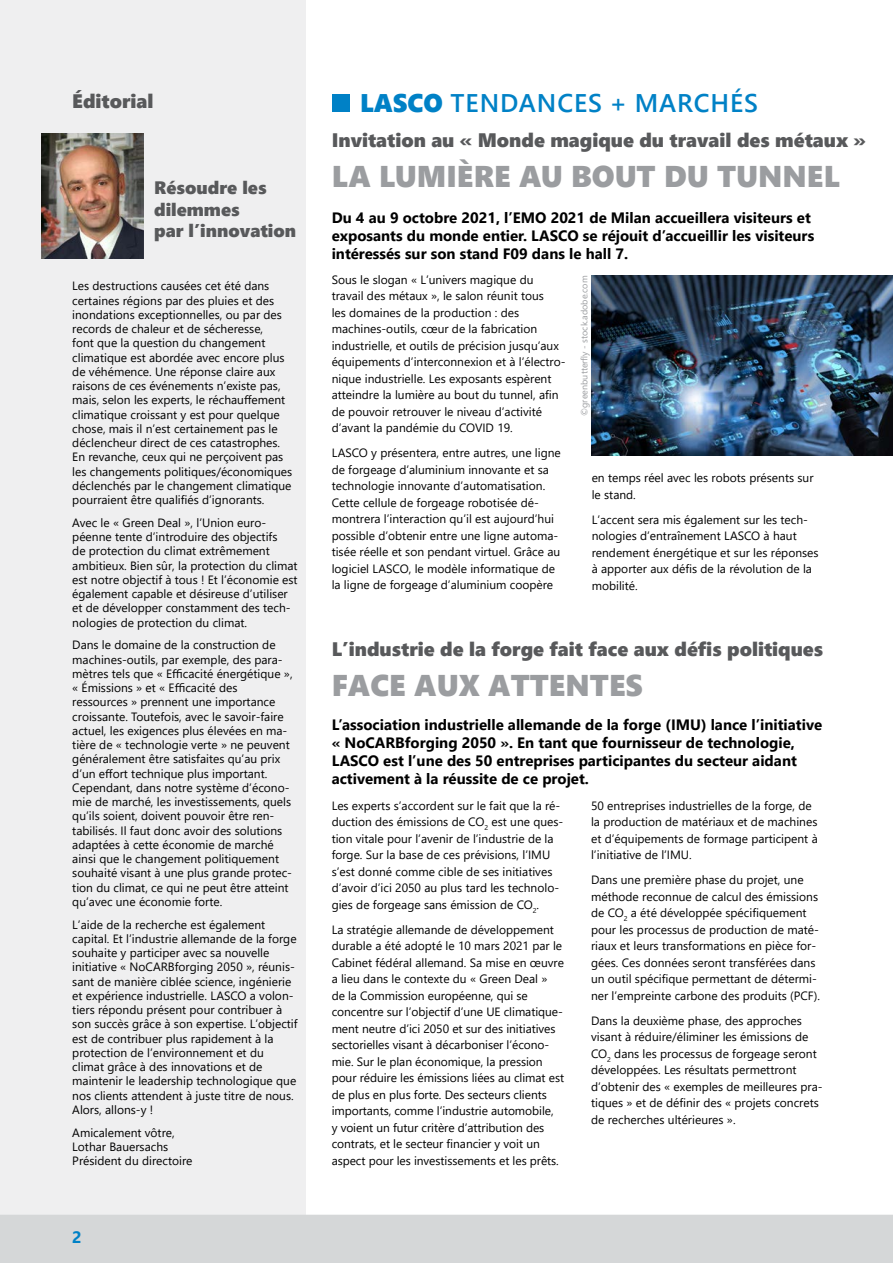
<style>
.page{position:relative;width:893px;height:1263px;background:#fff}
.page>*{position:absolute;margin:0;border:0;box-sizing:border-box;transform-origin:0 0}
.t1{font:30px "Segoe UI Black";color:#9b9da0}
.t2{font:600 25.5px "Segoe UI";letter-spacing:.035em;color:#0081c6}
.t3{font:19.5px "Segoe UI Black";color:#58595b}
.t4{font:18px/21.6px "Segoe UI Black";color:#58595b}
.t5{font:700 16.5px "Segoe UI";color:#0081c6}
.t6{font:700 15px/18px "Segoe UI";color:#000}
.t7{font:12px/16.5px "Segoe UI";color:#000}
.t8{font:9px "Segoe UI";color:#9b9da0}
.s1{font-family:"Segoe UI Black";font-weight:400}
</style>
<div class="page">
<div style="left:0;top:0;width:306px;height:1263px;background:#efeff0"></div>
<div style="left:0;top:1214px;width:893px;height:49px;background:#d5d7d8"></div>
<div style="left:332px;top:94px;width:18px;height:18px;background:#0081c6"></div>
<img style="left:591px;top:275px;width:302px;height:181px">
<img style="left:41px;top:133px;width:103px;height:126px">
<h3 class="t3" style="left:72px;top:87px;width:83px">Éditorial</h3>
<h2 class="t2" style="left:360px;top:79px;width:399px"><span class="s1">LASCO</span> TENDANCES + MARCHÉS</h2>
<h3 class="t4" style="left:154px;top:176px;width:144px">Résoudre les dilemmes<br>par l’innovation</h3>
<p class="t7" style="left:72px;top:278px;width:221px;line-height:14.2px">Les destructions causées cet été dans certaines régions par des pluies et des inondations exceptionnelles, ou par des records de chaleur et de sécheresse,<br>font que la question du changement climatique est abordée avec encore plus de véhémence. Une réponse claire aux raisons de ces événements n’existe pas, mais, selon les experts, le réchauffement climatique croissant y est pour quelque chose, mais il n’est certainement pas le déclencheur direct de ces catastrophes.<br>En revanche, ceux qui ne perçoivent pas les changements politiques/économiques déclenchés par le changement climatique pourraient être qualifiés d’ignorants.</p>
<p class="t7" style="left:72px;top:514px;width:227px;line-height:14.2px">Avec le « Green Deal », l’Union euro&shy;péenne tente d’introduire des objectifs<br>de protection du climat extrêmement ambitieux. Bien sûr, la protection du climat est notre objectif à tous ! Et l’économie est également capable et désireuse d’utiliser et de développer constamment des tech&shy;nologies de protection du climat.</p>
<p class="t7" style="left:72px;top:637px;width:222px;line-height:14.2px">Dans le domaine de la construction de machines-outils, par exemple, des para&shy;mètres tels que « Efficacité énergétique », « Émissions » et « Efficacité des ressources » prennent une importance croissante. Toutefois, avec le savoir-faire actuel, les exigences plus élevées en ma&shy;tière de « technologie verte » ne peuvent généralement être satisfaites qu’au prix d’un effort technique plus important.<br>Cependant, dans notre système d’écono&shy;mie de marché, les investissements, quels qu’ils soient, doivent pouvoir être ren&shy;tabilisés. Il faut donc avoir des solutions adaptées à cette économie de marché ainsi que le changement politiquement souhaité visant à une plus grande protec&shy;tion du climat, ce qui ne peut être atteint qu’avec une économie forte.</p>
<p class="t7" style="left:72px;top:916px;width:227px;line-height:14.2px">L’aide de la recherche est également capital. Et l’industrie allemande de la forge souhaite y participer avec sa nouvelle initiative « NoCARBforging 2050 », réunis&shy;sant de manière ciblée science, ingénierie et expérience industrielle. LASCO a volon&shy;tiers répondu présent pour contribuer à son succès grâce à son expertise. L’objectif est de contribuer plus rapidement à la protection de l’environnement et du climat grâce à des innovations et de maintenir le leadership technologique que nos clients attendent à juste titre de nous.<br>Alors, allons-y !</p>
<p class="t7" style="left:72px;top:1124px;width:122px;line-height:14.2px">Amicalement vôtre,<br>Lothar Bauersachs<br>Président du directoire</p>
<h3 class="t5" style="left:72px;top:1222px;width:11px">2</h3>
<h3 class="t3" style="left:332px;top:126px;width:536px">Invitation au « Monde magique du travail des métaux »</h3>
<h1 class="t1" style="left:332px;top:155px;width:510px">LA LUMIÈRE AU BOUT DU TUNNEL</h1>
<p class="t6" style="left:332px;top:207px;width:484px">Du 4 au 9 octobre 2021, l’EMO 2021 de Milan accueillera visiteurs et exposants du monde entier. LASCO se réjouit d’accueillir les visiteurs intéressés sur son stand F09 dans le hall 7.</p>
<p class="t7" style="left:332px;top:270px;width:235px">Sous le slogan « L’univers magique du travail des métaux », le salon réunit tous<br>les domaines de la production : des machines-outils, cœur de la fabrication industrielle, et outils de précision jusqu’aux équipements d’interconnexion et à l’électro&shy;nique industrielle. Les exposants espèrent atteindre la lumière au bout du tunnel, afin de pouvoir retrouver le niveau d’activité d’avant la pandémie du COVID 19.</p>
<p class="t7" style="left:332px;top:444px;width:231px">LASCO y présentera, entre autres, une ligne de forgeage d’aluminium innovante et sa technologie innovante d’automatisation.<br>Cette cellule de forgeage robotisée dé&shy;montrera l’interaction qu’il est aujourd’hui possible d’obtenir entre une ligne automa&shy;tisée réelle et son pendant virtuel. Grâce au logiciel LASCO, le modèle informatique de la ligne de forgeage d’aluminium coopère</p>
<p class="t8" style="left:576px;top:416px;width:142px;rotate:-90deg">©greenbutterfly - stock.adobe.com</p>
<p class="t7" style="left:592px;top:469px;width:223px">en temps réel avec les robots présents sur le stand.</p>
<p class="t7" style="left:592px;top:510px;width:228px">L’accent sera mis également sur les tech&shy;nologies d’entraînement LASCO à haut rendement énergétique et sur les réponses à apporter aux défis de la révolution de la mobilité.</p>
<h3 class="t3" style="left:332px;top:635px;width:493px">L’industrie de la forge fait face aux défis politiques</h3>
<h1 class="t1" style="left:332px;top:664px;width:313px">FACE AUX ATTENTES</h1>
<p class="t6" style="left:332px;top:715px;width:492px">L’association industrielle allemande de la forge (IMU) lance l’initiative « NoCARBforging 2050 ». En tant que fournisseur de technologie, LASCO est l’une des 50 entreprises participantes du secteur aidant activement à la réussite de ce projet.</p>
<p class="t7" style="left:332px;top:796px;width:233px">Les experts s’accordent sur le fait que la ré&shy;duction des émissions de CO<sub>2</sub> est une ques&shy;tion vitale pour l’avenir de l’industrie de la forge. Sur la base de ces prévisions, l’IMU s’est donné comme cible de ses initiatives d’avoir d’ici 2050 au plus tard les technolo&shy;gies de forgeage sans émission de CO<sub>2</sub>.</p>
<p class="t7" style="left:332px;top:920px;width:234px">La stratégie allemande de développement durable a été adopté le 10 mars 2021 par le Cabinet fédéral allemand. Sa mise en œuvre a lieu dans le contexte du « Green Deal »<br>de la Commission européenne, qui se concentre sur l’objectif d’une UE climatique&shy;ment neutre d’ici 2050 et sur des initiatives sectorielles visant à décarboniser l’écono&shy;mie. Sur le plan économique, la pression pour réduire les émissions liées au climat est de plus en plus forte. Des secteurs clients importants, comme l’industrie automobile,<br>y voient un futur critère d’attribution des contrats, et le secteur financier y voit un aspect pour les investissements et les prêts.</p>
<p class="t7" style="left:591px;top:796px;width:228px">50 entreprises industrielles de la forge, de la production de matériaux et de machines et d’équipements de formage participent à l’initiative de l’IMU.</p>
<p class="t7" style="left:591px;top:871px;width:230px">Dans une première phase du projet, une méthode reconnue de calcul des émissions de CO<sub>2</sub> a été développée spécifiquement pour les processus de production de maté&shy;riaux et leurs transformations en pièce for&shy;gées. Ces données seront transférées dans un outil spécifique permettant de détermi&shy;ner l’empreinte carbone des produits (PCF).</p>
<p class="t7" style="left:591px;top:1011px;width:233px">Dans la deuxième phase, des approches visant à réduire/éliminer les émissions de CO<sub>2</sub> dans les processus de forgeage seront développées. Les résultats permettront d’obtenir des « exemples de meilleures pra&shy;tiques » et de définir des « projets concrets de recherches ultérieures ».</p>
</div>
